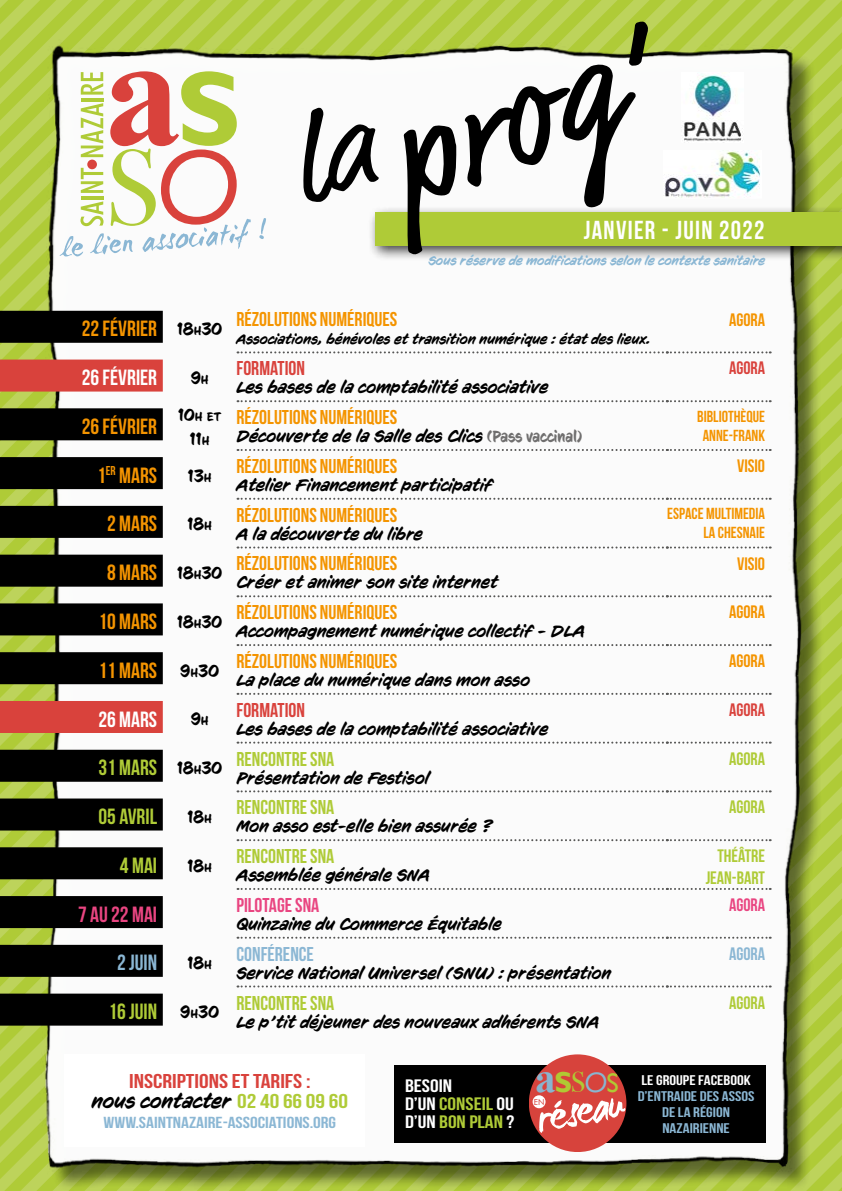
<style>
.page{position:relative;width:842px;height:1191px;background:#fff}
.page>*{position:absolute;margin:0;border:0;box-sizing:border-box;transform-origin:0 0}
.t1{font:153px "Market Pro";color:#000}
.t2{font:42.6px "WC Mano Negra Bta";color:#fff}
.t3{font:700 42.4px "Times New Roman";color:#89b5cf}
.t4{font:26px "Bebas Neue";letter-spacing:.05em;color:#fff}
.t5{font:22px "Bebas Neue";color:#f49400}
.t6{font:22px "Bebas Neue";color:#fff}
.t7{font:22px "Bebas Neue";color:#afcb37}
.t8{font:22px "Bebas Neue";color:#e94581}
.t9{font:22px "Bebas Neue";color:#8bb7d4}
.t10{font:20px "Bebas Neue";color:#f49400}
.t11{font:20px "Bebas Neue";color:#afcb37}
.t12{font:italic 20px "CC Sign Language";color:#000}
.t13{font:20px "Bebas Neue";color:#d9423c;scale:1.21 1}
.t14{font:20px "Bebas Neue";color:#d9423c}
.t15{font:20px "Bebas Neue";color:#8bb7d4}
.t16{font:20px "Bebas Neue";color:#e94581}
.t17{font:18px/18px "Bebas Neue";color:#fff;scale:1.21 1}
.t18{font:18px/21.6px "Bebas Neue";color:#afcb37;text-align:right}
.t19{font:18px "Bebas Neue";color:#f49400}
.t20{font:18px "Bebas Neue";color:#d9423c}
.t21{font:18px "CC Sign Language";color:#000}
.t22{font:18px "Bebas Neue";color:#e94581}
.t23{font:18px "Bebas Neue";color:#8bb7d4}
.t24{font:italic 17px "CC Sign Language";color:#000}
.t25{font:16px/19.2px "Bebas Neue";color:#f49400;text-align:center}
.t26{font:16px "Bebas Neue";color:#8bb7d4;scale:1.21 1}
.t27{font:italic 14px "CC Sign Language";color:#000}
.t28{font:14px/16px "Bebas Neue";color:#8bb7d4;text-align:center;scale:1.21 1}
.t29{font:14px "Bebas Neue";color:#fff;scale:1.21 1}
.t30{font:italic 12.8px "CC Sign Language";color:#8bb7d4}
.t31{font:12.6px "CC Sign Language";color:#000}
.t32{font:8.2px "Futura BT";color:#d7433c}
.s1{font-family:"CC Sign Language";font-size:18px;color:#000}
.s2{font-family:"CC Sign Language";font-size:12.6px;color:#000}
.s3{font-size:12.6px}
.s4{font-size:18px}
.s5{font-style:normal;font-size:16px;color:#706f6f}
.s6{font-size:22px}
.s7{font-family:"Bebas Neue";font-style:normal;color:#afcb37}
.s8{font-family:"Gill Sans";font-size:28.8px;color:#b0c933}
.s9{font-family:"Bodoni Svty Two ITCTT";font-weight:400;font-size:29px;color:#b0c933}
.s10{font-family:"Futura BT";font-weight:400;font-style:italic;font-size:27.2px}
.s11{font-family:"Gill Sans";font-weight:400;font-size:26.8px;color:#b0c933}
.s12{color:#afcb37}
</style>
<div class="page">
<img style="left:3px;top:0;width:839px;height:1191px">
<svg style="left:259px;top:218px;width:7px;height:21px"></svg>
<svg style="left:0;top:0;width:251px;height:256px"></svg>
<div style="left:87px;top:160px;width:10px;height:9px;background:#d9423c;border-radius:50%"></div>
<div style="left:64px;top:1054px;width:301px;height:92px;background:#fff"></div>
<div style="left:394px;top:1064px;width:371px;height:78px;background:#000"></div>
<div style="left:529px;top:1054px;width:97px;height:98px;background:#d7433c;border-radius:49px"></div>
<div style="left:533px;top:1095px;width:12px;height:13px;background:#fff;border-radius:50%"></div>
<div style="left:367px;top:205px;width:475px;height:56px;background:#000;opacity:.75"></div>
<div style="left:375px;top:213px;width:467px;height:33px;background:#afcb37"></div>
<img style="left:663px;top:150px;width:98px;height:49px">
<img style="left:681px;top:72px;width:62px;height:70px">
<svg style="left:237px;top:351px;width:534px;height:2px"></svg>
<svg style="left:237px;top:400px;width:534px;height:2px"></svg>
<svg style="left:237px;top:449px;width:534px;height:2px"></svg>
<svg style="left:237px;top:498px;width:534px;height:2px"></svg>
<svg style="left:237px;top:546px;width:534px;height:2px"></svg>
<svg style="left:237px;top:595px;width:534px;height:2px"></svg>
<svg style="left:237px;top:644px;width:534px;height:2px"></svg>
<svg style="left:237px;top:693px;width:534px;height:2px"></svg>
<svg style="left:237px;top:741px;width:534px;height:2px"></svg>
<svg style="left:237px;top:790px;width:534px;height:2px"></svg>
<svg style="left:237px;top:839px;width:534px;height:2px"></svg>
<svg style="left:237px;top:888px;width:534px;height:2px"></svg>
<svg style="left:237px;top:936px;width:534px;height:2px"></svg>
<svg style="left:237px;top:985px;width:534px;height:2px"></svg>
<div style="left:0;top:311px;width:163px;height:32px;background:#000"></div>
<div style="left:0;top:359px;width:163px;height:32px;background:#d9423c"></div>
<div style="left:0;top:408px;width:163px;height:32px;background:#000"></div>
<div style="left:0;top:457px;width:163px;height:32px;background:#000"></div>
<div style="left:0;top:506px;width:163px;height:32px;background:#000"></div>
<div style="left:0;top:554px;width:163px;height:32px;background:#000"></div>
<div style="left:0;top:603px;width:163px;height:32px;background:#000"></div>
<div style="left:0;top:652px;width:163px;height:32px;background:#000"></div>
<div style="left:0;top:701px;width:163px;height:32px;background:#d9423c"></div>
<div style="left:0;top:749px;width:163px;height:32px;background:#000"></div>
<div style="left:0;top:798px;width:163px;height:32px;background:#000"></div>
<div style="left:0;top:847px;width:163px;height:32px;background:#000"></div>
<div style="left:0;top:896px;width:163px;height:32px;background:#000"></div>
<div style="left:0;top:944px;width:163px;height:32px;background:#000"></div>
<div style="left:0;top:993px;width:163px;height:32px;background:#000"></div>
<svg style="left:279px;top:107px;width:113px;height:99px"></svg>
<h1 class="t1" style="left:353px;top:68px;width:272px;rotate:-20deg">prog’</h1>
<h3 class="t4" style="left:584px;top:216px;width:182px">JANVIER - JUIN 2022</h3>
<p class="t30" style="left:428px;top:254px;width:339px">Sous réserve de modifications selon le contexte sanitaire</p>
<p class="t5" style="left:82px;top:317px;width:142px">22 FÉVRIER <span class="s1">18</span><span class="s2">h</span><span class="s1">30</span></p>
<p class="t10" style="left:236px;top:308px;width:162px">RÉZOLUTIONS NUMÉRIQUES</p>
<p class="t27" style="left:236px;top:331px;width:416px">Associations, bénévoles et transition numérique : état des lieux.</p>
<p class="t6" style="left:82px;top:365px;width:77px">26 FÉVRIER</p>
<p class="t21" style="left:191px;top:368px;width:19px">9<span class="s3">h</span></p>
<p class="t5" style="left:82px;top:414px;width:77px">26 FÉVRIER</p>
<p class="t31" style="left:178px;top:409px;width:44px"><span class="s4">10</span>h et</p>
<p class="t21" style="left:190px;top:429px;width:21px">11<span class="s3">h</span></p>
<p class="t14" style="left:236px;top:357px;width:70px">FORMATION</p>
<p class="t24" style="left:236px;top:378px;width:314px">Les bases de la comptabilité associative</p>
<p class="t10" style="left:236px;top:406px;width:162px">RÉZOLUTIONS NUMÉRIQUES</p>
<p class="t24" style="left:236px;top:427px;width:347px">Découverte de la Salle des Clics <span class="s5">(Pass vaccinal)</span></p>
<p class="t5" style="left:97px;top:463px;width:61px">1<sup>ER</sup> MARS</p>
<p class="t10" style="left:188px;top:455px;width:211px"><sub>13</sub><sub>h</sub> RÉZOLUTIONS NUMÉRIQUES</p>
<p class="t24" style="left:236px;top:475px;width:258px">Atelier Financement participatif</p>
<p class="t5" style="left:107px;top:512px;width:52px">2 MARS</p>
<p class="t10" style="left:187px;top:504px;width:211px"><sub>18</sub><sub>h</sub> RÉZOLUTIONS NUMÉRIQUES</p>
<p class="t24" style="left:236px;top:524px;width:188px">A la découverte du libre</p>
<p class="t10" style="left:107px;top:552px;width:292px"><span class="s6">8 MARS</span> <sub>18</sub><sub>h</sub><sub>30</sub> RÉZOLUTIONS NUMÉRIQUES</p>
<p class="t24" style="left:236px;top:573px;width:263px">Créer et animer son site internet</p>
<p class="t10" style="left:98px;top:601px;width:300px"><span class="s6">10 MARS</span> <sub>18</sub><sub>h</sub><sub>30</sub> RÉZOLUTIONS NUMÉRIQUES</p>
<p class="t24" style="left:236px;top:622px;width:350px">Accompagnement numérique collectif - DLA</p>
<p class="t10" style="left:98px;top:650px;width:300px"><span class="s6">11 MARS</span> <sub>9</sub><sub>h</sub><sub>30</sub> RÉZOLUTIONS NUMÉRIQUES</p>
<p class="t24" style="left:236px;top:670px;width:295px">La place du numérique dans mon asso</p>
<p class="t6" style="left:98px;top:707px;width:60px">26 MARS</p>
<p class="t21" style="left:191px;top:709px;width:19px">9<span class="s3">h</span></p>
<p class="t14" style="left:236px;top:699px;width:70px">FORMATION</p>
<p class="t24" style="left:236px;top:719px;width:314px">Les bases de la comptabilité associative</p>
<p class="t11" style="left:98px;top:747px;width:238px"><span class="s6">31 MARS</span> <sub>18</sub><sub>h</sub><sub>30</sub> RENCONTRE SNA</p>
<p class="t24" style="left:236px;top:768px;width:194px">Présentation de Festisol</p>
<p class="t7" style="left:99px;top:804px;width:60px">05 AVRIL</p>
<p class="t11" style="left:187px;top:796px;width:149px"><sub>18</sub><sub>h</sub> RENCONTRE SNA</p>
<p class="t24" style="left:236px;top:817px;width:257px">Mon asso est-elle bien assurée ?</p>
<p class="t7" style="left:120px;top:853px;width:39px">4 MAI</p>
<p class="t11" style="left:187px;top:845px;width:149px"><sub>18</sub><sub>h</sub> RENCONTRE SNA</p>
<p class="t24" style="left:236px;top:865px;width:195px">Assemblée générale SNA</p>
<p class="t8" style="left:78px;top:902px;width:81px">7 AU 22 MAI</p>
<p class="t16" style="left:236px;top:894px;width:84px">PILOTAGE SNA</p>
<p class="t24" style="left:236px;top:914px;width:267px">Quinzaine du Commerce Équitable</p>
<p class="t9" style="left:117px;top:950px;width:42px">2 JUIN</p>
<p class="t15" style="left:187px;top:942px;width:128px"><sub>18</sub><sub>h</sub> CONFÉRENCE</p>
<p class="t24" style="left:236px;top:963px;width:376px">Service National Universel (SNU) : présentation</p>
<p class="t11" style="left:108px;top:992px;width:228px"><span class="s6">16 JUIN</span> <sub>9</sub><sub>h</sub><sub>30</sub> RENCONTRE SNA</p>
<p class="t24" style="left:236px;top:1012px;width:364px">Le p’tit déjeuner des nouveaux adhérents SNA</p>
<p class="t19" style="left:729px;top:309px;width:38px">AGORA</p>
<p class="t20" style="left:729px;top:358px;width:38px">AGORA</p>
<p class="t25" style="left:697px;top:406px;width:69px">BIBLIOTHÈQUE<br>ANNE-FRANK</p>
<p class="t19" style="left:737px;top:456px;width:29px">VISIO</p>
<p class="t25" style="left:667px;top:504px;width:99px;text-align:right">ESPACE MULTIMEDIA<br>LA CHESNAIE</p>
<p class="t19" style="left:737px;top:553px;width:29px">VISIO</p>
<p class="t19" style="left:729px;top:602px;width:38px">AGORA</p>
<p class="t19" style="left:729px;top:651px;width:38px">AGORA</p>
<p class="t20" style="left:729px;top:700px;width:38px">AGORA</p>
<p class="t18" style="left:729px;top:747px;width:38px">AGORA</p>
<p class="t18" style="left:729px;top:796px;width:38px">AGORA</p>
<p class="t18" style="left:706px;top:845px;width:61px">THÉÂTRE<br>JEAN-BART</p>
<p class="t22" style="left:729px;top:895px;width:38px">AGORA</p>
<p class="t23" style="left:729px;top:943px;width:38px">AGORA</p>
<p class="t18" style="left:729px;top:991px;width:38px">AGORA</p>
<p class="t13" style="left:129px;top:1070px;width:151px">INSCRIPTIONS ET TARIFS :</p>
<p class="t12" style="left:92px;top:1089px;width:258px">nous contacter <span class="s7">02 40 66 09 60</span></p>
<p class="t26" style="left:104px;top:1113px;width:194px">WWW.SAINTNAZAIRE-ASSOCIATIONS.ORG</p>
<h3 class="t3" style="left:535px;top:1049px;width:85px">a<span class="s8">S</span><span class="s9">S</span><span class="s10">O</span><span class="s11">S</span></h3>
<h2 class="t2" style="left:531px;top:1091px;width:90px;rotate:-11deg">réseau</h2>
<p class="t17" style="left:405px;top:1076px;width:92px">BESOIN<br>D’UN <span class="s12">CONSEIL</span> OU<br>D’UN <span class="s12">BON PLAN</span> ?</p>
<p class="t29" style="left:641px;top:1072px;width:92px">LE GROUPE FACEBOOK</p>
<p class="t28" style="left:638px;top:1087px;width:98px">D’ENTRAIDE DES ASSOS<br>DE LA RÉGION<br>NAZAIRIENNE</p>
<p class="t32" style="left:534px;top:1097px;width:12px">EN</p>
</div>
